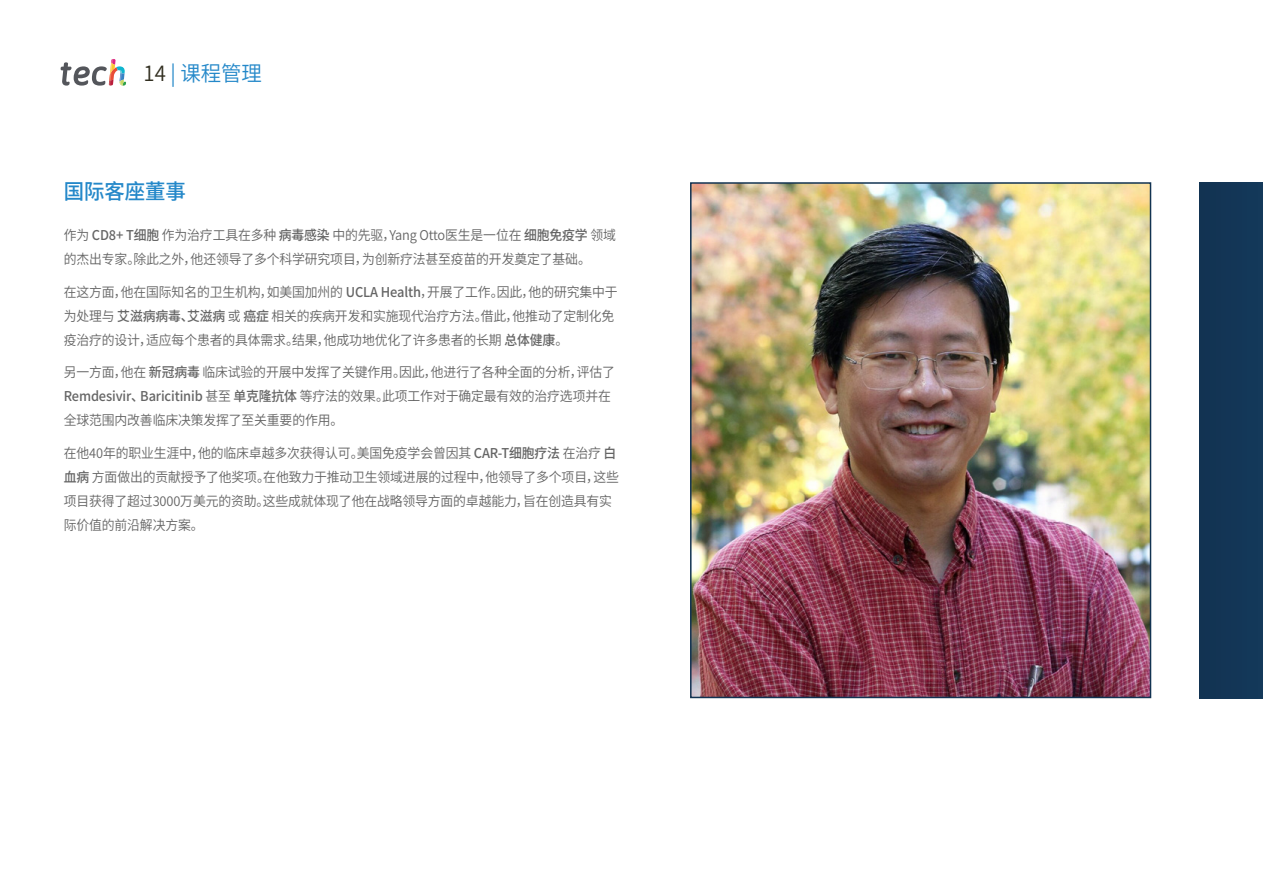
<style>
.page{position:relative;width:1263px;height:893px;background:#fff}
.page>*{position:absolute;margin:0;border:0;box-sizing:border-box;transform-origin:0 0}
.t1{font:21px "Source Han Sans CN";color:#2488c9}
.t2{font:500 21px "Source Han Sans CN";color:#2488c9}
.t3{font:13.5px/24px "Source Han Sans CN";letter-spacing:-.01em;color:#656565;scale:.95 1}
.s1{color:#312e20}
.s2{font-weight:500}
</style>
<div class="page">
<div style="left:1199px;top:182px;width:64px;height:516px;background:#133556"></div>
<img style="left:693px;top:185px;width:455px;height:510px">
<div style="left:690px;top:182px;width:461px;height:516px;border:2px solid #123352"></div>
<svg style="left:61px;top:59px;width:65px;height:27px"></svg>
<h1 class="t1" style="left:144px;top:61px;width:120px"><span class="s1">14</span> | 课程管理</h1>
<h1 class="t2" style="left:64px;top:179px;width:124px">国际客座董事</h1>
<p class="t3" style="left:64px;top:224px;width:583px">作为 <span class="s2">CD8+ T细胞</span>作为治疗工具在多种<span class="s2">病毒感染</span>中的先驱，Yang Otto医生是一位在<span class="s2">细胞免疫学</span>领域的杰出专家。除此之外，他还领导了多个科学研究项目，为创新疗法甚至疫苗的开发奠定了基础。</p>
<p class="t3" style="left:64px;top:280px;width:584px">在这方面，他在国际知名的卫生机构，如美国加州的 <span class="s2">UCLA Health</span>，开展了工作。因此，他的研究集中于为处理与<span class="s2">艾滋病病毒、艾滋病</span>或<span class="s2">癌症</span>相关的疾病开发和实施现代治疗方法。借此，他推动了定制化免疫治疗的设计，适应每个患者的具体需求。结果，他成功地优化了许多患者的长期<span class="s2">总体健康</span>。</p>
<p class="t3" style="left:64px;top:361px;width:582px">另一方面，他在<span class="s2">新冠病毒</span>临床试验的开展中发挥了关键作用。因此，他进行了各种全面的分析，评估了<br><span class="s2">Remdesivir、Baricitinib</span> 甚至<span class="s2">单克隆抗体</span> 等疗法的效果。此项工作对于确定最有效的治疗选项并在全球范围内改善临床决策发挥了至关重要的作用。</p>
<p class="t3" style="left:64px;top:441px;width:586px">在他40年的职业生涯中，他的临床卓越多次获得认可。美国免疫学会曾因其 <span class="s2">CAR-T细胞疗法</span>在治疗<span class="s2">白血病</span> 方面做出的贡献授予了他奖项。在他致力于推动卫生领域进展的过程中，他领导了多个项目，这些项目获得了超过3000万美元的资助。这些成就体现了他在战略领导方面的卓越能力，旨在创造具有实际价值的前沿解决方案。</p>
</div>
